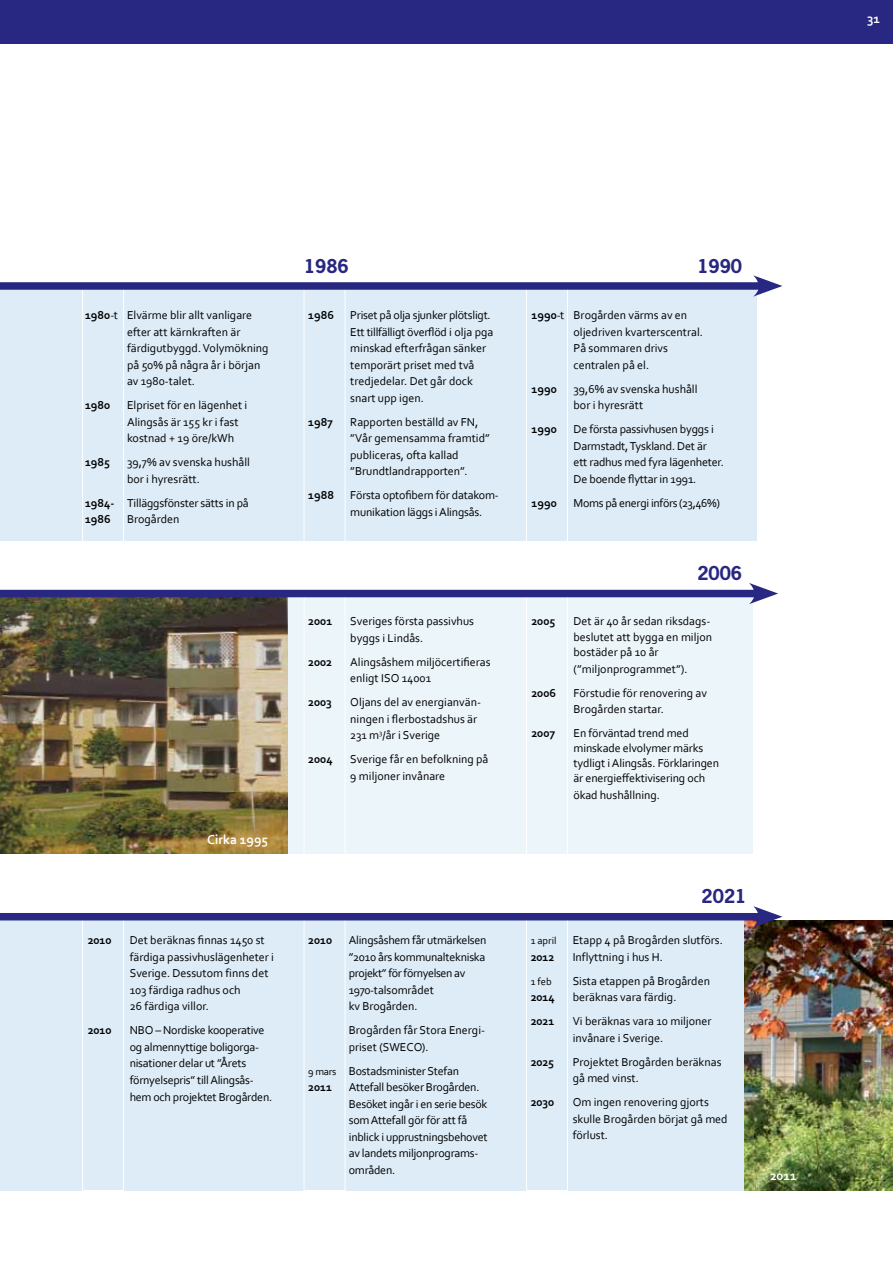
<style>
.page{position:relative;width:893px;height:1263px;background:#fff}
.page>*{position:absolute;margin:0;border:0;box-sizing:border-box;transform-origin:0 0}
.t1{font:700 18px "News Gothic Std";color:#282781}
.t2{font:700 13.5px "Corbel";color:#fff}
.t3{font:12px/16.5px "Corbel";color:#000}
.t4{font:12px/16.5px "Corbel";letter-spacing:-.02em;color:#000}
.t5{font:700 12px "Corbel";color:#000}
.t6{font:12px "Corbel";letter-spacing:-.025em;color:#000}
.t7{font:10.5px "Corbel";color:#000}
.s1{font-weight:700}
.s2{font-size:10.5px}
</style>
<div class="page">
<div style="left:0;top:917px;width:757px;height:274px;background:#ddecf7"></div>
<div style="left:0;top:597px;width:753px;height:257px;background:#ecf5fa"></div>
<div style="left:0;top:286px;width:757px;height:254px;background:#ddecf7"></div>
<div style="left:526px;top:285px;width:42px;height:906px;border:1px solid #fff"></div>
<div style="left:82px;top:283px;width:42px;height:908px;border:1px solid #fff"></div>
<div style="left:304px;top:285px;width:41px;height:906px;border:1px solid #fff"></div>
<img style="left:0;top:597px;width:288px;height:257px">
<div style="left:0;top:0;width:893px;height:43px;background:#282781"></div>
<div style="left:0;top:590px;width:761px;height:7px;background:#282781"></div>
<svg style="left:749px;top:583px;width:29px;height:21px"></svg>
<div style="left:0;top:282px;width:765px;height:8px;background:#282781"></div>
<svg style="left:753px;top:275px;width:29px;height:22px"></svg>
<img style="left:744px;top:921px;width:149px;height:270px">
<div style="left:0;top:913px;width:765px;height:7px;background:#282781"></div>
<svg style="left:753px;top:906px;width:29px;height:21px"></svg>
<p class="t2" style="left:867px;top:10px;width:15px">31</p>
<p class="t3" style="left:127px;top:307px;width:143px;text-indent:-42px"><span class="s1">1980</span>-t Elvärme blir allt vanligare efter att kärnkraften är färdigutbyggd. Volymökning på 50% på några år i början av 1980-talet.</p>
<p class="t5" style="left:85px;top:398px;width:27px">1980</p>
<p class="t3" style="left:127px;top:397px;width:122px">Elpriset för en lägenhet i<br>Alingsås är 155 kr i fast kostnad + 19 öre/kWh</p>
<p class="t5" style="left:85px;top:455px;width:27px">1985</p>
<p class="t3" style="left:127px;top:454px;width:124px">39,7% av svenska hushåll bor i hyresrätt.</p>
<p class="t3" style="left:85px;top:494px;width:165px"><span class="s1">1984-</span> Tilläggsfönster sätts in på<br><span class="s1">1986</span></p>
<p class="t3" style="left:127px;top:511px;width:54px">Brogården</p>
<p class="t2" style="left:207px;top:831px;width:62px">Cirka 1995</p>
<p class="t5" style="left:88px;top:933px;width:26px">2010</p>
<p class="t3" style="left:130px;top:932px;width:146px">Det beräknas finnas 1450 st färdiga passivhuslägenheter i<br>Sverige. Dessutom finns det<br>103 färdiga radhus och<br>26 färdiga villor.</p>
<p class="t5" style="left:88px;top:1023px;width:26px">2010</p>
<p class="t4" style="left:130px;top:1022px;width:144px">NBO – Nordiske kooperative og almennyttige boligorga&shy;nisationer delar ut ”Årets förnyelsepris” till Alingsås&shy;hem och projektet Brogården.</p>
<h1 class="t1" style="left:304px;top:255px;width:46px">1986</h1>
<h1 class="t1" style="left:697px;top:255px;width:46px">1990</h1>
<p class="t5" style="left:308px;top:308px;width:27px">1986</p>
<p class="t3" style="left:350px;top:307px;width:145px">Priset på olja sjunker plötsligt.<br>Ett tillfälligt överflöd i olja pga minskad efterfrågan sänker temporärt priset med två tredjedelar. Det går dock snart upp igen.</p>
<p class="t5" style="left:308px;top:414px;width:26px">1987</p>
<p class="t3" style="left:350px;top:413px;width:141px">Rapporten beställd av FN, ”Vår gemensamma framtid” publiceras, ofta kallad ”Brundtlandrapporten”.</p>
<p class="t5" style="left:308px;top:488px;width:27px">1988</p>
<p class="t3" style="left:350px;top:487px;width:150px">Första optofibern för datakom&shy;munikation läggs i Alingsås.</p>
<p class="t5" style="left:308px;top:614px;width:26px">2001</p>
<p class="t3" style="left:350px;top:612px;width:125px">Sveriges första passivhus byggs i Lindås.</p>
<p class="t5" style="left:308px;top:654px;width:25px">2002</p>
<p class="t3" style="left:350px;top:653px;width:142px">Alingsåshem miljöcertifieras enligt ISO 14001</p>
<p class="t5" style="left:308px;top:695px;width:25px">2003</p>
<p class="t3" style="left:350px;top:693px;width:132px">Oljans del av energianvän&shy;ningen i flerbostadshus är<br>231 m<sup>3</sup>/år i Sverige</p>
<p class="t5" style="left:308px;top:752px;width:26px">2004</p>
<p class="t3" style="left:350px;top:750px;width:140px">Sverige får en befolkning på<br>9 miljoner invånare</p>
<p class="t3" style="left:573px;top:307px;width:131px;text-indent:-42px"><span class="s1">1990</span>-t Brogården värms av en oljedriven kvarterscentral.<br>På sommaren drivs centralen på el.</p>
<p class="t5" style="left:531px;top:381px;width:27px">1990</p>
<p class="t3" style="left:573px;top:380px;width:126px">39,6% av svenska hushåll bor i hyresrätt</p>
<p class="t5" style="left:531px;top:422px;width:27px">1990</p>
<p class="t3" style="left:573px;top:421px;width:152px">De första passivhusen byggs i<br>Darmstadt, Tyskland. Det är<br>ett radhus med fyra lägenheter.<br>De boende flyttar in 1991.</p>
<p class="t5" style="left:531px;top:495px;width:27px">1990</p>
<p class="t6" style="left:573px;top:495px;width:148px">Moms på energi införs (23,46%)</p>
<h1 class="t1" style="left:697px;top:561px;width:46px">2006</h1>
<p class="t5" style="left:531px;top:613px;width:25px">2005</p>
<p class="t3" style="left:573px;top:612px;width:140px">Det är 40 år sedan riksdags&shy;beslutet att bygga en miljon</p>
<p class="t3" style="left:573px;top:644px;width:116px">bostäder på 10 år (”miljonprogrammet”).</p>
<p class="t5" style="left:531px;top:685px;width:26px">2006</p>
<p class="t3" style="left:573px;top:684px;width:135px">Förstudie för renovering av<br>Brogården startar.</p>
<p class="t5" style="left:531px;top:726px;width:25px">2007</p>
<p class="t3" style="left:573px;top:725px;width:147px;line-height:15px">En förväntad trend med minskade elvolymer märks tydligt i Alingsås. Förklaringen är energieffektivisering och</p>
<p class="t3" style="left:573px;top:786px;width:88px">ökad hushållning.</p>
<p class="t5" style="left:308px;top:933px;width:26px">2010</p>
<p class="t4" style="left:349px;top:931px;width:139px">Alingsåshem får utmärkelsen ”2010 års kommunaltekniska projekt” för förnyelsen av<br>1970-talsområdet<br>kv Brogården.</p>
<p class="t3" style="left:349px;top:1021px;width:138px">Brogården får Stora Energi&shy;priset (SWECO).</p>
<p class="t4" style="left:308px;top:1062px;width:152px"><span class="s2">9 mars</span> Bostadsminister Stefan<br><span class="s1">2011</span></p>
<p class="t4" style="left:349px;top:1078px;width:140px">Attefall besöker Brogården.<br>Besöket ingår i en serie besök som Attefall gör för att få inblick i upprustningsbehovet av landets miljonprograms&shy;områden.</p>
<h1 class="t1" style="left:702px;top:884px;width:46px">2021</h1>
<p class="t7" style="left:531px;top:934px;width:27px">1 april</p>
<p class="t3" style="left:573px;top:931px;width:152px">Etapp 4 på Brogården slutförs.</p>
<p class="t5" style="left:531px;top:949px;width:25px">2012</p>
<p class="t3" style="left:573px;top:948px;width:92px">Inflyttning i hus H.</p>
<p class="t7" style="left:531px;top:974px;width:22px">1 feb</p>
<p class="t3" style="left:573px;top:972px;width:139px">Sista etappen på Brogården</p>
<p class="t5" style="left:531px;top:990px;width:26px">2014</p>
<p class="t3" style="left:573px;top:988px;width:105px">beräknas vara färdig.</p>
<p class="t5" style="left:531px;top:1014px;width:25px">2021</p>
<p class="t3" style="left:573px;top:1012px;width:140px">Vi beräknas vara 10 miljoner invånare i Sverige.</p>
<p class="t5" style="left:531px;top:1054px;width:25px">2025</p>
<p class="t3" style="left:573px;top:1053px;width:150px">Projektet Brogården beräknas gå med vinst.</p>
<p class="t5" style="left:531px;top:1095px;width:25px">2030</p>
<p class="t3" style="left:573px;top:1093px;width:156px">Om ingen renovering gjorts skulle Brogården börjat gå med förlust.</p>
<p class="t2" style="left:770px;top:1167px;width:28px">2011</p>
</div>
